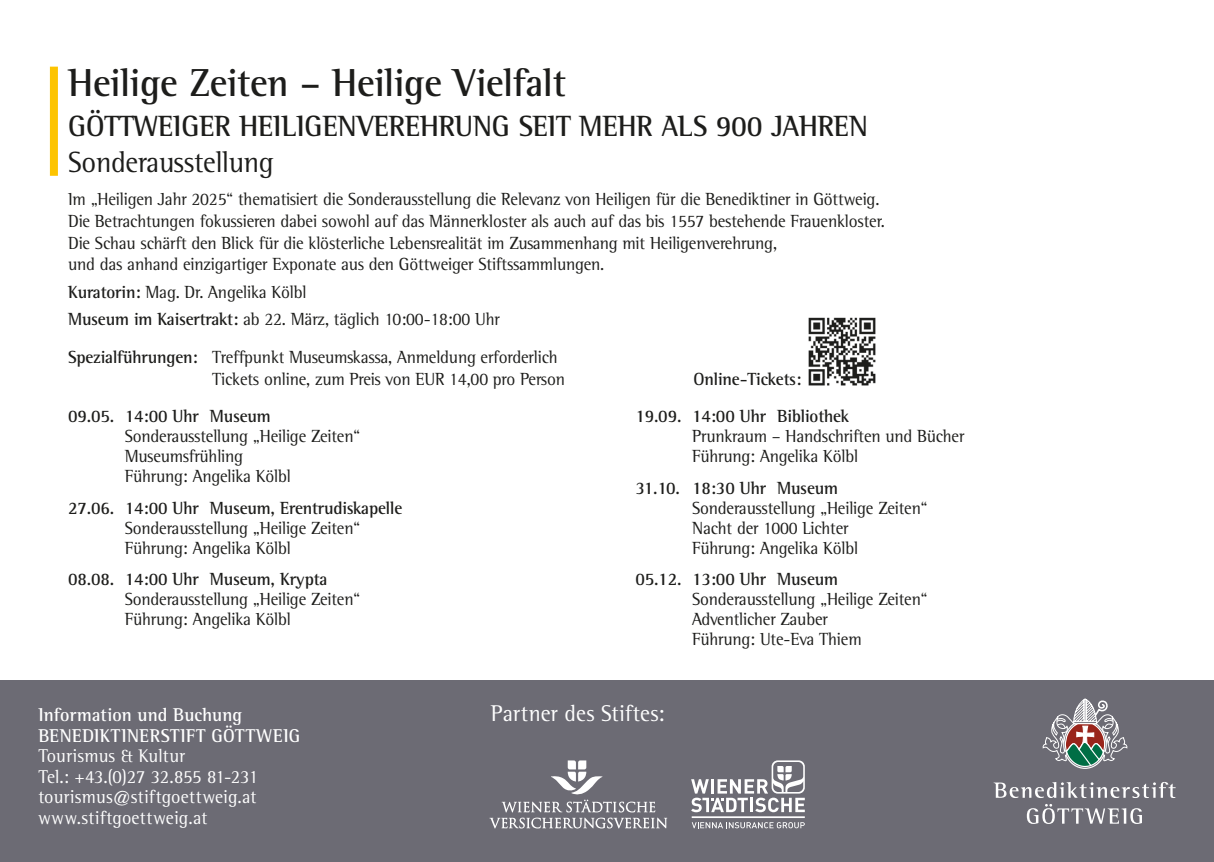
<style>
.page{position:relative;width:1214px;height:862px;background:#fff}
.page>*{position:absolute;margin:0;border:0;box-sizing:border-box;transform-origin:0 0}
.t1{font:700 40px "Rotis Semi Serif Std";letter-spacing:-.01em;color:#1d1d1b;scale:.95 1}
.t2{font:700 30px/36px "Rotis Semi Serif Std";letter-spacing:-.01em;color:#1d1d1b;scale:.95 1}
.t3{font:23.4px "Rotis Semi Serif Std";letter-spacing:.01em;color:#fff;scale:.95 1}
.t4{font:19px/20.4px "Rotis Semi Serif Std";letter-spacing:.01em;color:#fff;scale:.95 1}
.t5{font:700 19px/20.4px "Rotis Semi Serif Std";letter-spacing:.02em;color:#fff;scale:.95 1}
.t6{font:18px/20px "Rotis Semi Serif Std";letter-spacing:-.01em;color:#1d1d1b;scale:.95 1}
.t7{font:700 18px "Rotis Semi Serif Std";letter-spacing:-.01em;color:#1d1d1b;scale:.95 1}
.s1{font-weight:400}
.s2{font-weight:700}
</style>
<div class="page">
<div style="left:0;top:680px;width:1213px;height:182px;background:#6c6b74"></div>
<svg style="left:1042px;top:698px;width:84px;height:71px"></svg>
<svg style="left:1026px;top:804px;width:115px;height:20px"></svg>
<svg style="left:993px;top:782px;width:182px;height:16px"></svg>
<div style="left:50px;top:67px;width:8px;height:109px;background:#fdc400"></div>
<svg style="left:489px;top:760px;width:178px;height:68px"></svg>
<hr style="left:691px;top:816px;width:113px;height:2px;background:#fff">
<svg style="left:691px;top:822px;width:113px;height:6px"></svg>
<svg style="left:691px;top:760px;width:113px;height:52px"></svg>
<img style="left:808px;top:317px;width:68px;height:69px">
<p class="t1" style="left:68px;top:59px;width:525px">Heilige Zeiten – Heilige Vielfalt</p>
<p class="t2" style="left:68px;top:108px;width:843px">GÖTTWEIGER HEILIGENVEREHRUNG SEIT MEHR ALS 900 JAHREN<br><span class="s1">Sonderausstellung</span></p>
<p class="t6" style="left:68px;top:188px;width:861px;line-height:21.6px">Im „Heiligen Jahr 2025“ thematisiert die Sonderausstellung die Relevanz von Heiligen für die Benediktiner in Göttweig.<br>Die Betrachtungen fokussieren dabei sowohl auf das Männerkloster als auch auf das bis 1557 bestehende Frauenkloster.<br>Die Schau schärft den Blick für die klösterliche Lebensrealität im Zusammenhang mit Heiligenverehrung,<br>und das anhand einzigartiger Exponate aus den Göttweiger Stiftssammlungen.</p>
<p class="t6" style="left:68px;top:281px;width:252px"><span class="s2">Kuratorin:</span> Mag. Dr. Angelika Kölbl</p>
<p class="t6" style="left:68px;top:309px;width:456px"><span class="s2">Museum im Kaisertrakt:</span> ab 22. März, täglich 10:00-18:00 Uhr</p>
<p class="t6" style="left:212px;top:346px;width:373px;line-height:21.6px;text-indent:-144px"><span class="s2">Spezialführungen:</span> Treffpunkt Museumskassa, Anmeldung erforderlich<br>Tickets online, zum Preis von EUR 14,00 pro Person</p>
<p class="t6" style="left:125px;top:406px;width:249px;text-indent:-57px"><span class="s2">09.05. 14:00 Uhr Museum<br></span>Sonderausstellung „Heilige Zeiten“<br>Museumsfrühling<br>Führung: Angelika Kölbl</p>
<p class="t6" style="left:125px;top:497px;width:293px;text-indent:-57px"><span class="s2">27.06. 14:00 Uhr Museum, Erentrudiskapelle<br></span>Sonderausstellung „Heilige Zeiten“<br>Führung: Angelika Kölbl</p>
<p class="t6" style="left:125px;top:569px;width:249px;text-indent:-57px"><span class="s2">08.08. 14:00 Uhr Museum, Krypta<br></span>Sonderausstellung „Heilige Zeiten“<br>Führung: Angelika Kölbl</p>
<p class="t7" style="left:693px;top:368px;width:115px">Online-Tickets:</p>
<p class="t6" style="left:692px;top:406px;width:288px;text-indent:-57px"><span class="s2">19.09. 14:00 Uhr Bibliothek<br></span>Prunkraum – Handschriften und Bücher<br>Führung: Angelika Kölbl</p>
<p class="t6" style="left:692px;top:477px;width:249px;text-indent:-57px"><span class="s2">31.10. 18:30 Uhr Museum<br></span>Sonderausstellung „Heilige Zeiten“<br>Nacht der 1000 Lichter<br>Führung: Angelika Kölbl</p>
<p class="t6" style="left:692px;top:569px;width:249px;text-indent:-57px"><span class="s2">05.12. 13:00 Uhr Museum<br></span>Sonderausstellung „Heilige Zeiten“<br>Adventlicher Zauber<br>Führung: Ute-Eva Thiem</p>
<p class="t5" style="left:38px;top:704px;width:277px">Information und Buchung<br>BENEDIKTINERSTIFT GÖTTWEIG</p>
<p class="t4" style="left:38px;top:746px;width:233px">Tourismus &amp; Kultur<br>Tel.: +43.(0)27 32.855 81-231</p>
<p class="t4" style="left:38px;top:787px;width:231px">tourismus@stiftgoettweig.at</p>
<p class="t4" style="left:38px;top:807px;width:179px">www.stiftgoettweig.at</p>
<p class="t3" style="left:491px;top:699px;width:185px">Partner des Stiftes:</p>
</div>
